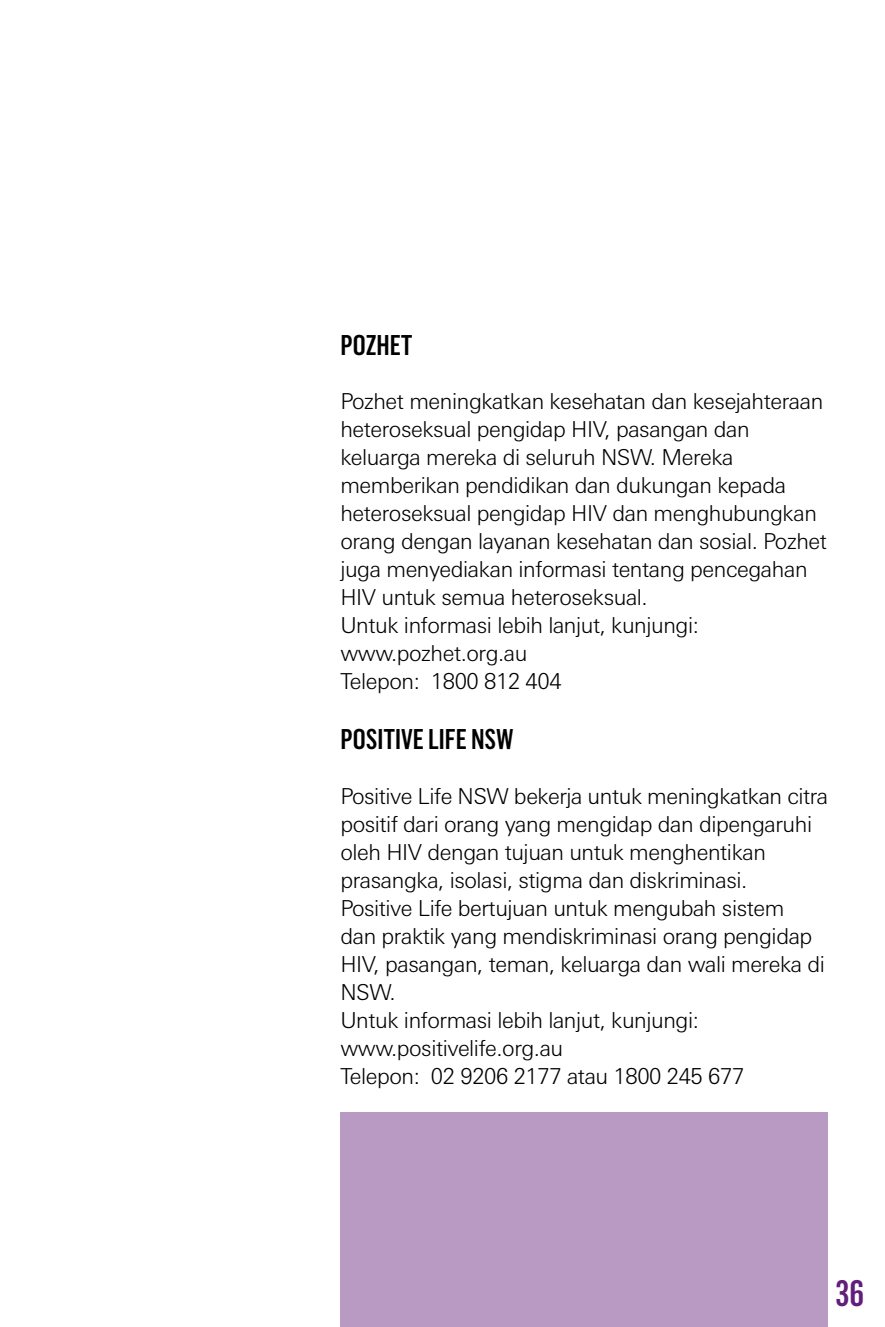
<style>
.page{position:relative;width:885px;height:1327px;background:#fff}
.page>*{position:absolute;margin:0;border:0;box-sizing:border-box;transform-origin:0 0}
.t1{font:500 36px "Flama Condensed";color:#611e7a}
.t2{font:500 28px "Flama Condensed";color:#000}
.t3{font:300 22px/28px "Linotype Univers Basic";letter-spacing:-.02em;color:#000}
</style>
<div class="page">
<div style="left:340px;top:1112px;width:488px;height:215px;background:#b89ac3"></div>
<p class="t2" style="left:340px;top:327px;width:61px">POZHET</p>
<p class="t3" style="left:340px;top:387px;width:488px">Pozhet meningkatkan kesehatan dan kesejahteraan heteroseksual pengidap HIV, pasangan dan keluarga mereka di seluruh NSW. Mereka memberikan pendidikan dan dukungan kepada heteroseksual pengidap HIV dan menghubungkan orang dengan layanan kesehatan dan sosial. Pozhet juga menyediakan informasi tentang pencegahan HIV untuk semua heteroseksual.<br>U ntuk informasi lebih lanjut, kunjungi: www.pozhet.org.au<br>Telepon: 1800 812 404</p>
<p class="t2" style="left:340px;top:721px;width:175px">POSITIVE LIFE NSW</p>
<p class="t3" style="left:340px;top:781px;width:489px">Positive Life N SW bekerja untuk meningkatkan citra positif dari orang yang mengidap dan dipengaruhi oleh HIV dengan tujuan untuk menghentikan prasangka, isolasi, stigma dan diskriminasi.<br>Positive Life bertujuan untuk mengubah sistem<br>dan praktik yang mendiskriminasi orang pengidap HIV, pasangan, teman, keluarga dan wali mereka di N SW.<br>U ntuk informasi lebih lanjut, kunjungi: www.positivelife.org.au<br>Telepon: 02 9206 2177 atau 1800 245 677</p>
<h1 class="t1" style="left:835px;top:1271px;width:30px">36</h1>
</div>
